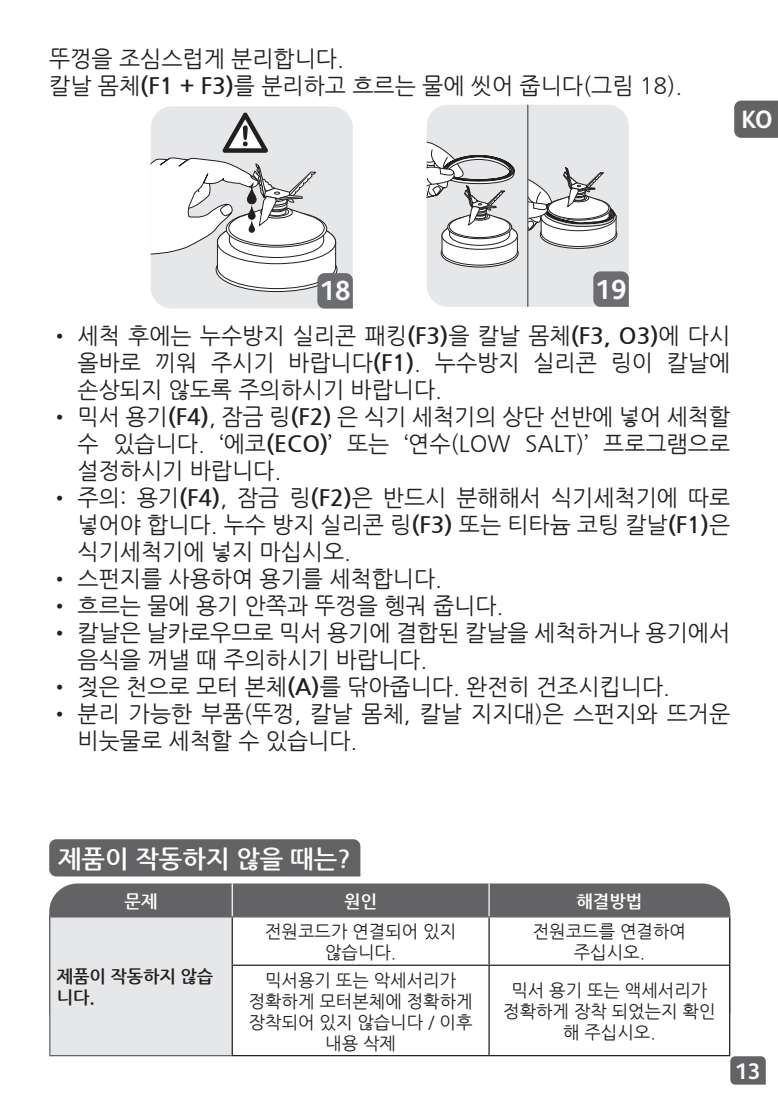
<style>
.page{position:relative;width:778px;height:1106px;background:#fff}
.page>*{position:absolute;margin:0;border:0;box-sizing:border-box;transform-origin:0 0}
.t1{font:700 27.5px "FS Albert";color:#fff}
.t2{font:700 25px "Nanum Gothic";color:#fff}
.t3{font:700 25px "FS Albert";color:#fff}
.t4{font:22.5px/27px "Nanum Gothic";color:#231f20}
.t5{font:700 22.5px "FS Albert";color:#fff}
.t6{font:17.5px/21px "Nanum Gothic";color:#231f20;text-align:center}
.t7{font:700 17.5px/21px "Nanum Gothic";letter-spacing:-.01em;color:#231f20}
.t8{font:700 17.5px "Nanum Gothic";color:#fff}
.s1{font-weight:700}
</style>
<div class="page">
<svg style="left:729px;top:1055px;width:36px;height:29px"></svg>
<div style="left:734px;top:101px;width:43px;height:37px;background:#636366"></div>
<div style="left:427px;top:105px;width:201px;height:202px;background:#e6e7e9"></div>
<svg style="left:528px;top:165px;width:88px;height:87px"></svg>
<svg style="left:426px;top:138px;width:92px;height:128px"></svg>
<svg style="left:593px;top:271px;width:35px;height:36px"></svg>
<hr style="left:526px;top:105px;width:2px;height:202px;background:#6c6d70">
<svg style="left:150px;top:106px;width:202px;height:202px"></svg>
<div style="left:49px;top:883px;width:680px;height:33px;background:#636366"></div>
<div style="left:50px;top:916px;width:182px;height:139px;background:#e6e7e9"></div>
<svg style="left:233px;top:917px;width:495px;height:137px"></svg>
<hr style="left:231px;top:883px;width:2px;height:33px;background:#fff">
<hr style="left:488px;top:883px;width:1px;height:33px;background:#fff">
<hr style="left:49px;top:917px;width:1px;height:47px;background:#636366">
<hr style="left:49px;top:964px;width:1px;height:90px;background:#636366">
<hr style="left:49px;top:1054px;width:182px;height:1px;background:#636366">
<hr style="left:231px;top:917px;width:2px;height:47px;background:#231f20">
<hr style="left:488px;top:917px;width:1px;height:47px;background:#231f20">
<hr style="left:728px;top:917px;width:1px;height:47px;background:#231f20">
<hr style="left:231px;top:964px;width:258px;height:1px;background:#231f20">
<hr style="left:231px;top:965px;width:2px;height:89px;background:#231f20">
<hr style="left:489px;top:964px;width:240px;height:1px;background:#231f20">
<hr style="left:488px;top:965px;width:1px;height:89px;background:#231f20">
<hr style="left:728px;top:965px;width:1px;height:89px;background:#231f20">
<hr style="left:231px;top:1054px;width:258px;height:1px;background:#231f20">
<hr style="left:489px;top:1054px;width:240px;height:1px;background:#231f20">
<hr style="left:49px;top:916px;width:183px;height:1px;background:#636366">
<hr style="left:232px;top:916px;width:257px;height:1px;background:#636366">
<hr style="left:489px;top:916px;width:240px;height:1px;background:#636366">
<div style="left:49px;top:839px;width:311px;height:37px;background:#636366"></div>
<p class="t4" style="left:49px;top:46px;width:634px">뚜껑을 조심스럽게 분리합니다.<br>칼날 몸체<span class="s1">(F1 + F3)</span>를 분리하고 흐르는 물에 씻어 줍니다(그림 18).</p>
<p class="t3" style="left:741px;top:103px;width:32px">KO</p>
<p class="t1" style="left:319px;top:272px;width:32px">18</p>
<p class="t1" style="left:595px;top:273px;width:32px">19</p>
<p class="t4" style="left:78px;top:322px;width:653px;text-align:justify;text-indent:-28px">• 세척 후에는 누수방지 실리콘 패킹<span class="s1">(F3)</span>을 칼날 몸체<span class="s1">(F3, O3)</span>에 다시 올바로 끼워 주시기 바랍니다<span class="s1">(F1)</span>. 누수방지 실리콘 링이 칼날에 손상되지 않도록 주의하시기 바랍니다.</p>
<p class="t4" style="left:78px;top:403px;width:653px;text-align:justify;text-indent:-28px">• 믹서 용기<span class="s1">(F4)</span>, 잠금 링<span class="s1">(F2)</span> 은 식기 세척기의 상단 선반에 넣어 세척할 수 있습니다. ‘에코<span class="s1">(ECO)</span>’ 또는 ‘연수(LOW SALT)’ 프로그램으로 설정하시기 바랍니다.</p>
<p class="t4" style="left:78px;top:484px;width:653px;text-align:justify;text-indent:-28px">• 주의: 용기<span class="s1">(F4)</span>, 잠금 링<span class="s1">(F2)</span>은 반드시 분해해서 식기세척기에 따로 넣어야 합니다. 누수 방지 실리콘 링<span class="s1">(F3)</span> 또는 티타늄 코팅 칼날<span class="s1">(F1)</span>은 식기세척기에 넣지 마십시오.</p>
<p class="t4" style="left:49px;top:565px;width:394px">• 스펀지를 사용하여 용기를 세척합니다.</p>
<p class="t4" style="left:49px;top:592px;width:455px">• 흐르는 물에 용기 안쪽과 뚜껑을 헹궈 줍니다.</p>
<p class="t4" style="left:78px;top:619px;width:653px;text-indent:-28px">• 칼날은 날카로우므로 믹서 용기에 결합된 칼날을 세척하거나 용기에서 음식을 꺼낼 때 주의하시기 바랍니다.</p>
<p class="t4" style="left:49px;top:673px;width:622px">• 젖은 천으로 모터 본체<span class="s1">(A)</span>를 닦아줍니다. 완전히 건조시킵니다.</p>
<p class="t4" style="left:78px;top:700px;width:653px;text-indent:-28px">• 분리 가능한 부품(뚜껑, 칼날 몸체, 칼날 지지대)은 스펀지와 뜨거운 비눗물로 세척할 수 있습니다.</p>
<p class="t2" style="left:58px;top:846px;width:294px">제품이 작동하지 않을 때는?</p>
<p class="t8" style="left:124px;top:892px;width:34px">문제</p>
<p class="t8" style="left:344px;top:892px;width:34px">원인</p>
<p class="t8" style="left:576px;top:892px;width:67px">해결방법</p>
<p class="t7" style="left:57px;top:966px;width:158px">제품이 작동하지 않습 니다.</p>
<p class="t6" style="left:265px;top:921px;width:192px">전원코드가 연결되어 있지 않습니다.</p>
<p class="t6" style="left:532px;top:921px;width:154px">전원코드를 연결하여 주십시오.</p>
<p class="t6" style="left:248px;top:969px;width:225px">믹서용기 또는 악세서리가 정확하게 모터본체에 정확하게 장착되어 있지 않습니다 / 이후 내용 삭제</p>
<p class="t6" style="left:503px;top:979px;width:214px">믹서 용기 또는 액세서리가 정확하게 장착 되었는지 확인 해 주십시오.</p>
<p class="t5" style="left:734px;top:1055px;width:27px">13</p>
</div>
